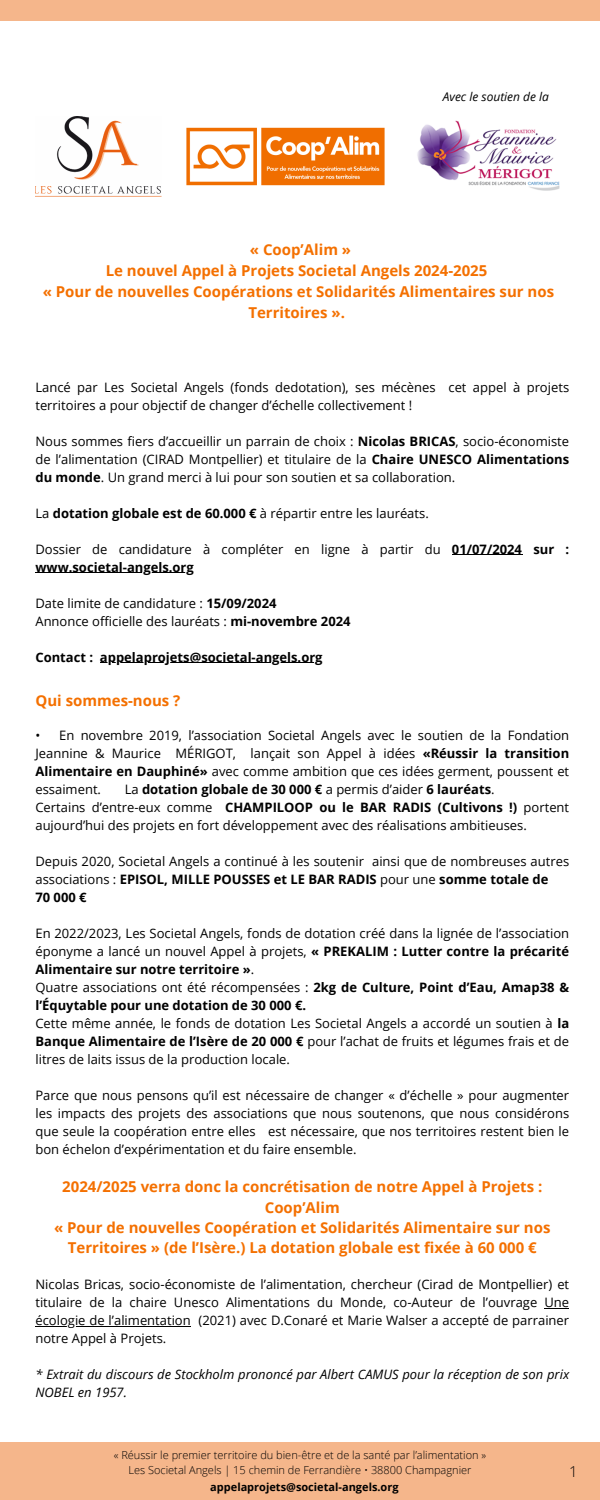
<style>
.page{position:relative;width:600px;height:1500px;background:#fff}
.page>*{position:absolute;margin:0;border:0;box-sizing:border-box;transform-origin:0 0}
.t1{font:700 15px/21px "Open Sans";color:#f47000;text-align:center}
.t2{font:300 15px "Open Sans";color:#000}
.t3{font:13px/18px "Open Sans";color:#000}
.t4{font:italic 13px/18px "Open Sans";color:#000}
.t5{font:700 13px "Open Sans";color:#000}
.t6{font:italic 12px "Open Sans";color:#000}
.t7{font:300 11px "Open Sans";color:#000}
.t8{font:700 11px "Open Sans";color:#000}
.s1{font-weight:700}
</style>
<div class="page">
<div style="left:0;top:0;width:600px;height:20px;background:#f5b68b"></div>
<div style="left:0;top:1442px;width:600px;height:58px;background:#f5b68b"></div>
<img style="left:186px;top:127px;width:199px;height:59px">
<img style="left:35px;top:117px;width:126px;height:79px">
<img style="left:417px;top:120px;width:143px;height:71px">
<hr style="left:452px;top:554px;width:70px;height:1px;background:#000">
<hr style="left:35px;top:572px;width:159px;height:1px;background:#000">
<hr style="left:100px;top:662px;width:223px;height:1px;background:#000">
<svg style="left:544px;top:1308px;width:25px;height:1px"></svg>
<hr style="left:35px;top:1326px;width:156px;height:1px;background:#000">
<h3 class="t6" style="left:443px;top:88px;width:108px">Avec le soutien de la</h3>
<h3 class="t1" style="left:43px;top:239px;width:513px">« Coop’Alim »<br>Le nouvel Appel à Projets Societal Angels 2024-2025<br>« Pour de nouvelles Coopérations et Solidarités Alimentaires sur nos Territoires ».</h3>
<h3 class="t3" style="left:35px;top:377px;width:535px">Lancé par Les Societal Angels (fonds dedotation), ses mécènes cet appel à projets territoires a pour objectif de changer d’échelle collectivement !</h3>
<h3 class="t3" style="left:35px;top:431px;width:535px;text-align:justify">Nous sommes fiers d’accueillir un parrain de choix : <span class="s1">Nicolas BRICAS</span>, socio-économiste de l’alimentation (CIRAD Montpellier) et titulaire de la <span class="s1">Chaire UNESCO Alimentations du monde</span>. Un grand merci à lui pour son soutien et sa collaboration.</h3>
<h2 class="t3" style="left:35px;top:503px;width:395px">La <span class="s1">dotation globale est de 60.000 €</span> à répartir entre les lauréats.</h2>
<h1 class="t3" style="left:35px;top:539px;width:535px">Dossier de candidature à compléter en ligne à partir du <span class="s1">01/07/2024 sur :</span></h1>
<h3 class="t5" style="left:35px;top:558px;width:160px">www.societal-angels.org</h3>
<h3 class="t3" style="left:35px;top:593px;width:317px">Date limite de candidature : <span class="s1">15/09/2024<br></span>Annonce officielle des lauréats : <span class="s1">mi-novembre 2024</span></h3>
<h3 class="t5" style="left:35px;top:648px;width:59px">Contact :</h3>
<h3 class="t5" style="left:100px;top:648px;width:224px">appelaprojets@societal-angels.org</h3>
<h3 class="t1" style="left:35px;top:689px;width:147px">Qui sommes-nous ?</h3>
<h1 class="t3" style="left:35px;top:726px;width:535px;text-align:justify">• En novembre 2019, l’association Societal Angels avec le soutien de la Fondation Jeannine &amp; Maurice MÉRIGOT, lançait son Appel à idées <span class="s1">«Réussir la transition Alimentaire en Dauphiné»</span> avec comme ambition que ces idées germent, poussent et essaiment.</h1>
<h1 class="t3" style="left:35px;top:780px;width:535px;text-indent:89px">La <span class="s1">dotation globale de 30 000 €</span> a permis d’aider <span class="s1">6 lauréats</span>.<br>Certains d’entre-eux comme <span class="s1">CHAMPILOOP ou le BAR RADIS (Cultivons !)</span> portent aujourd’hui des projets en fort développement avec des réalisations ambitieuses.</h1>
<h3 class="t3" style="left:35px;top:852px;width:535px">Depuis 2020, Societal Angels a continué à les soutenir ainsi que de nombreuses autres associations : <span class="s1">EPISOL, MILLE POUSSES et LE BAR RADIS</span> pour une <span class="s1">somme totale de<br>70 000 €</span></h3>
<h3 class="t3" style="left:35px;top:924px;width:535px">En 2022/2023, Les Societal Angels, fonds de dotation créé dans la lignée de l’association éponyme a lancé un nouvel Appel à projets, <span class="s1">« PREKALIM : Lutter contre la précarité Alimentaire sur notre territoire »</span>.<br>Quatre associations ont été récompensées : <span class="s1">2kg de Culture, Point d’Eau, Amap38 &amp; l’Équytable pour une dotation de 30 000 €.<br></span>Cette même année, le fonds de dotation Les Societal Angels a accordé un soutien à <span class="s1">la Banque Alimentaire de l’Isère de 20 000 €</span> pour l’achat de fruits et légumes frais et de litres de laits issus de la production locale.</h3>
<p class="t3" style="left:35px;top:1086px;width:535px;text-align:justify">Parce que nous pensons qu’il est nécessaire de changer « d’échelle » pour augmenter les impacts des projets des associations que nous soutenons, que nous considérons que seule la coopération entre elles est nécessaire, que nos territoires restent bien le bon échelon d’expérimentation et du faire ensemble.</p>
<p class="t1" style="left:54px;top:1177px;width:498px;line-height:20.2px">2024/2025 verra donc la concrétisation de notre Appel à Projets :<br>Coop’Alim<br>« Pour de nouvelles Coopération et Solidarités Alimentaire sur nos Territoires » (de l’Isère.) La dotation globale est fixée à 60 000 €</p>
<h4 class="t3" style="left:35px;top:1275px;width:535px">Nicolas Bricas, socio-économiste de l’alimentation, chercheur (Cirad de Montpellier) et titulaire de la chaire Unesco Alimentations du Monde, co-Auteur de l’ouvrage Une</h4>
<p class="t3" style="left:35px;top:1311px;width:535px">écologie de l’alimentation (2021) avec D.Conaré et Marie Walser a accepté de parrainer notre Appel à Projets.</p>
<p class="t4" style="left:35px;top:1365px;width:535px">* Extrait du discours de Stockholm prononcé par Albert CAMUS pour la réception de son prix<br>NOBEL en 1957.</p>
<h1 class="t7" style="left:114px;top:1448px;width:374px">« Réussir le premier territoire du bien-être et de la santé par l’alimentation »</h1>
<h3 class="t7" style="left:129px;top:1463px;width:344px">Les Societal Angels | 15 chemin de Ferrandière • 38800 Champagnier</h3>
<p class="t8" style="left:210px;top:1480px;width:190px">appelaprojets@societal-angels.org</p>
<p class="t2" style="left:569px;top:1461px;width:10px">1</p>
</div>
